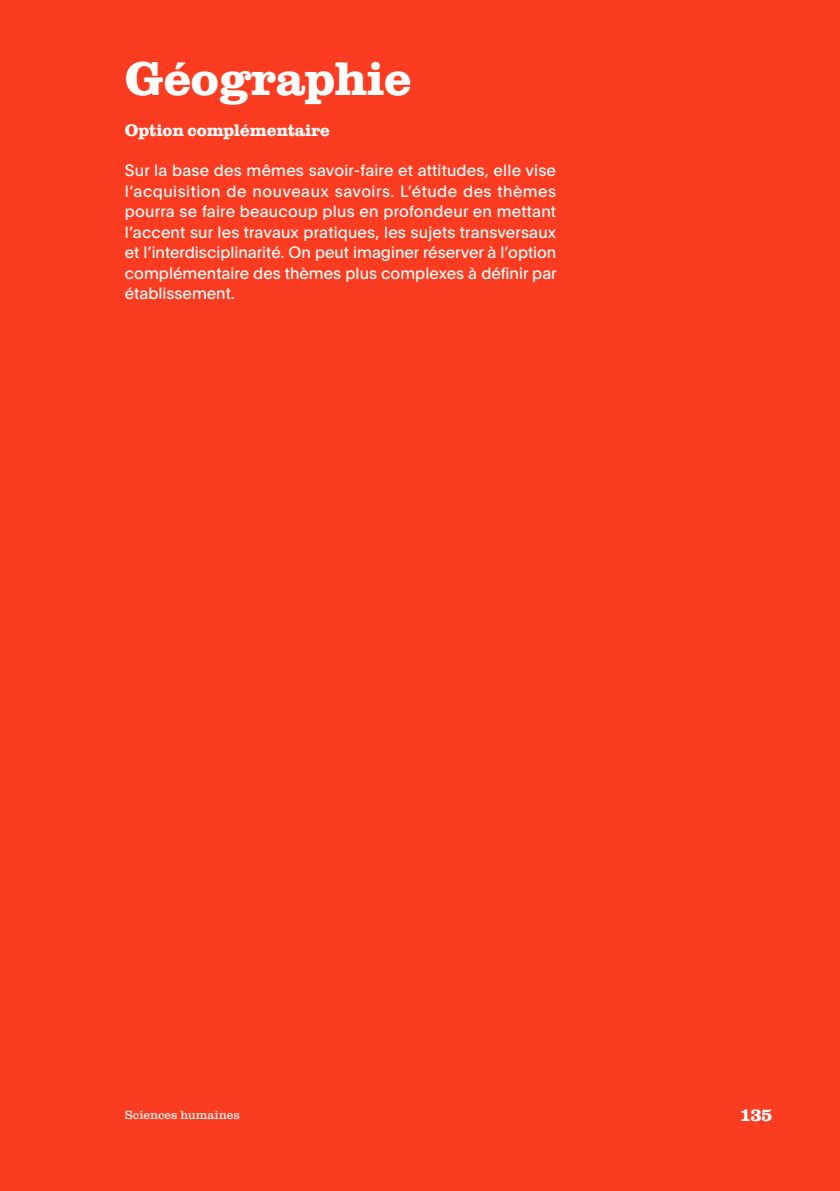
<style>
.page{position:relative;width:840px;height:1191px;background:#fff}
.page>*{position:absolute;margin:0;border:0;box-sizing:border-box;transform-origin:0 0}
.t1{font:700 48px "Clarendon Graphic";color:#fff}
.t2{font:700 17px "Clarendon Graphic";color:#fff}
.t3{font:16px/20.4px "Plain";color:#fff;text-align:justify}
.t4{font:12px "Clarendon Graphic";color:#fff}
</style>
<div class="page">
<div style="left:0;top:0;width:839px;height:1191px;background:#fc3c20"></div>
<h1 class="t1" style="left:125px;top:45px;width:288px">Géographie</h1>
<p class="t2" style="left:125px;top:118px;width:206px">Option complémentaire</p>
<p class="t3" style="left:125px;top:159px;width:433px">Sur la base des mêmes savoir-faire et attitudes, elle vise l’acquisition de nouveaux savoirs. L’étude des thèmes pourra se faire beaucoup plus en profondeur en mettant l’accent sur les travaux pratiques, les sujets transversaux et l’interdisciplinarité. On peut imaginer réserver à l’option complémentaire des thèmes plus complexes à définir par établissement.</p>
<p class="t4" style="left:125px;top:1106px;width:116px">Sciences humaines</p>
<p class="t2" style="left:739px;top:1103px;width:33px">135</p>
</div>
